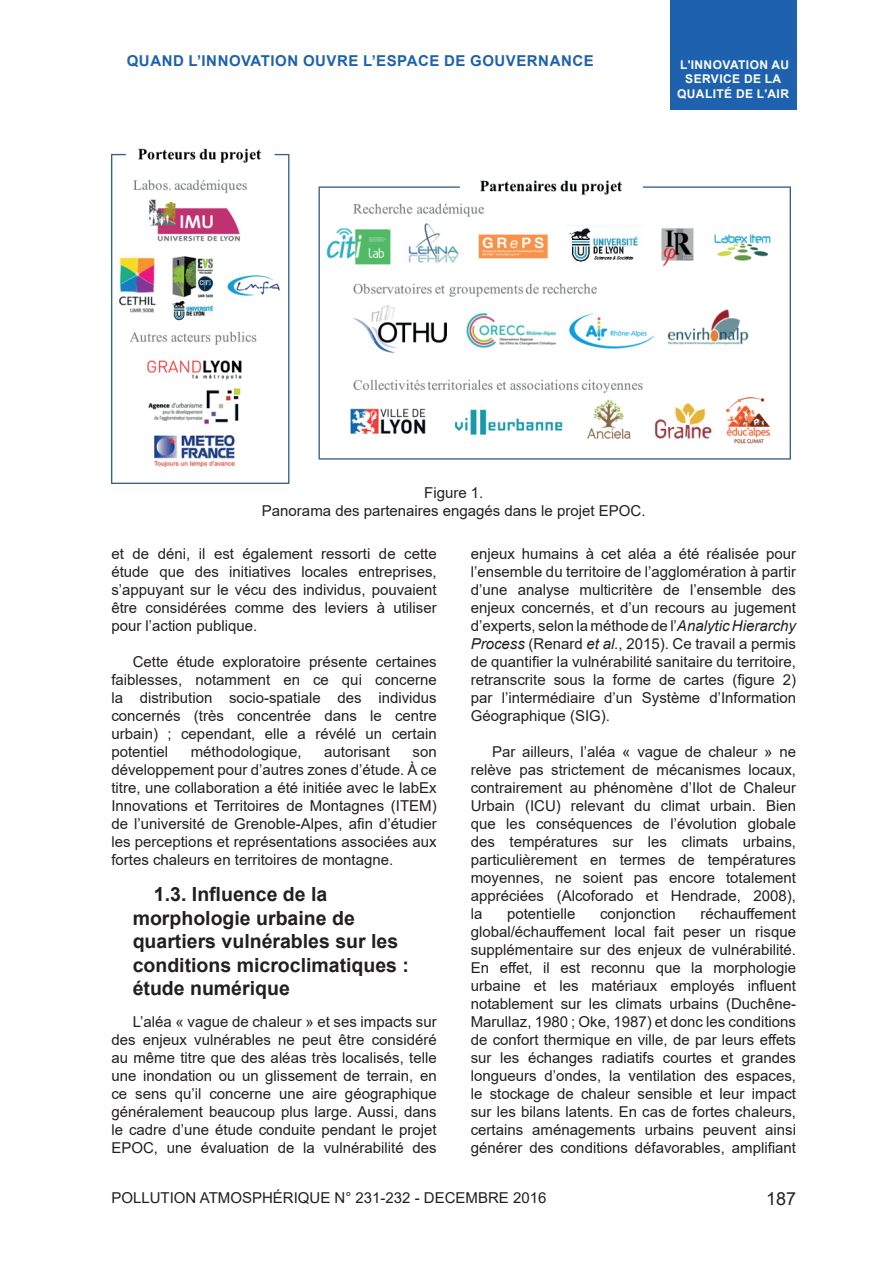
<style>
.page{position:relative;width:892px;height:1263px;background:#fff}
.page>*{position:absolute;margin:0;border:0;box-sizing:border-box;transform-origin:0 0}
.t1{font:700 19.5px/23.4px "Arial";color:#231f20}
.t2{font:18px "Arial";color:#231f20}
.t3{font:15px/18px "Arial";color:#231f20;text-align:justify}
.t4{font:700 15px "Arial";letter-spacing:.035em;color:#1e61ae}
.t5{font:700 12px/14.4px "Arial";letter-spacing:.035em;color:#fff;text-align:center}
.s1{font-style:italic}
</style>
<div class="page">
<div style="left:670px;top:0;width:126px;height:109px;background:#1e61ae"></div>
<img style="left:111px;top:148px;width:679px;height:335px">
<p class="t4" style="left:127px;top:50px;width:468px">QUAND L’INNOVATION OUVRE L’ESPACE DE GOUVERNANCE</p>
<p class="t5" style="left:677px;top:57px;width:114px">L'INNOVATION AU<br>SERVICE DE LA<br>QUALITÉ DE L'AIR</p>
<p class="t3" style="left:262px;top:483px;width:385px;text-align:center">Figure 1.<br>Panorama des partenaires engagés dans le projet EPOC.</p>
<p class="t3" style="left:111px;top:545px;width:327px">et de déni, il est également ressorti de cette étude que des initiatives locales entreprises, s’appuyant sur le vécu des individus, pouvaient être considérées comme des leviers à utiliser pour l’action publique.</p>
<p class="t3" style="left:111px;top:653px;width:327px;text-indent:21px">Cette étude exploratoire présente certaines faiblesses, notamment en ce qui concerne la distribution socio-spatiale des individus concernés (très concentrée dans le centre urbain) ; cependant, elle a révélé un certain potentiel</p>
<p class="t3" style="left:191px;top:743px;width:112px">méthodologique,</p>
<p class="t3" style="left:324px;top:743px;width:67px">autorisant</p>
<p class="t3" style="left:111px;top:743px;width:327px;text-indent:301px">son développement pour d’autres zones d’étude. À ce titre, une collaboration a été initiée avec le labEx Innovations et Territoires de Montagnes (ITEM) de l’université de Grenoble-Alpes, afin d’étudier les perceptions et représentations associées aux fortes chaleurs en territoires de montagne.</p>
<h1 class="t1" style="left:133px;top:883px;width:278px;text-indent:21px">1.3. Influence de la morphologie urbaine de quartiers vulnérables sur les conditions microclimatiques : étude numérique</h1>
<p class="t3" style="left:111px;top:1013px;width:327px;text-indent:21px">L’aléa « vague de chaleur » et ses impacts sur des enjeux vulnérables ne peut être considéré au même titre que des aléas très localisés, telle une inondation ou un glissement de terrain, en ce sens qu’il concerne une aire géographique généralement beaucoup plus large. Aussi, dans le cadre d’une étude conduite pendant le projet EPOC, une évaluation de la vulnérabilité des</p>
<p class="t3" style="left:471px;top:545px;width:327px">enjeux humains à cet aléa a été réalisée pour l’ensemble du territoire de l’agglomération à partir d’une analyse multicritère de l’ensemble des enjeux concernés, et d’un recours au jugement d’experts, selon la méthode de l’<span class="s1">Analytic Hierarchy Process</span> (Renard <span class="s1">et al.</span>, 2015). Ce travail a permis de quantifier la vulnérabilité sanitaire du territoire, retranscrite sous la forme de cartes (figure 2) par l’intermédiaire d’un Système d’Information Géographique (SIG).</p>
<p class="t3" style="left:471px;top:743px;width:327px;text-indent:21px">Par ailleurs, l’aléa « vague de chaleur » ne relève pas strictement de mécanismes locaux, contrairement au phénomène d’Ilot de Chaleur Urbain (ICU) relevant du climat urbain. Bien que les conséquences de l’évolution globale des températures sur les climats urbains, particulièrement en termes de températures moyennes, ne soient pas encore totalement appréciées (Alcoforado et Hendrade, 2008), la</p>
<p class="t3" style="left:471px;top:905px;width:327px;text-indent:230px">réchauffement global/échauffement local fait peser un risque supplémentaire sur des enjeux de vulnérabilité.<br>En effet, il est reconnu que la morphologie urbaine et les matériaux employés influent notablement sur les climats urbains (Duchêne-Marullaz, 1980 ; Oke, 1987) et donc les conditions de confort thermique en ville, de par leurs effets sur les échanges radiatifs courtes et grandes longueurs d’ondes, la ventilation des espaces, le stockage de chaleur sensible et leur impact sur les bilans latents. En cas de fortes chaleurs, certains aménagements urbains peuvent ainsi générer des conditions défavorables, amplifiant</p>
<p class="t3" style="left:507px;top:905px;width:70px">potentielle</p>
<p class="t3" style="left:600px;top:905px;width:77px">conjonction</p>
<p class="t3" style="left:111px;top:1188px;width:437px">POLLUTION ATMOSPHÉRIQUE N° 231-232 - DECEMBRE 2016</p>
<p class="t2" style="left:766px;top:1186px;width:32px">187</p>
</div>
